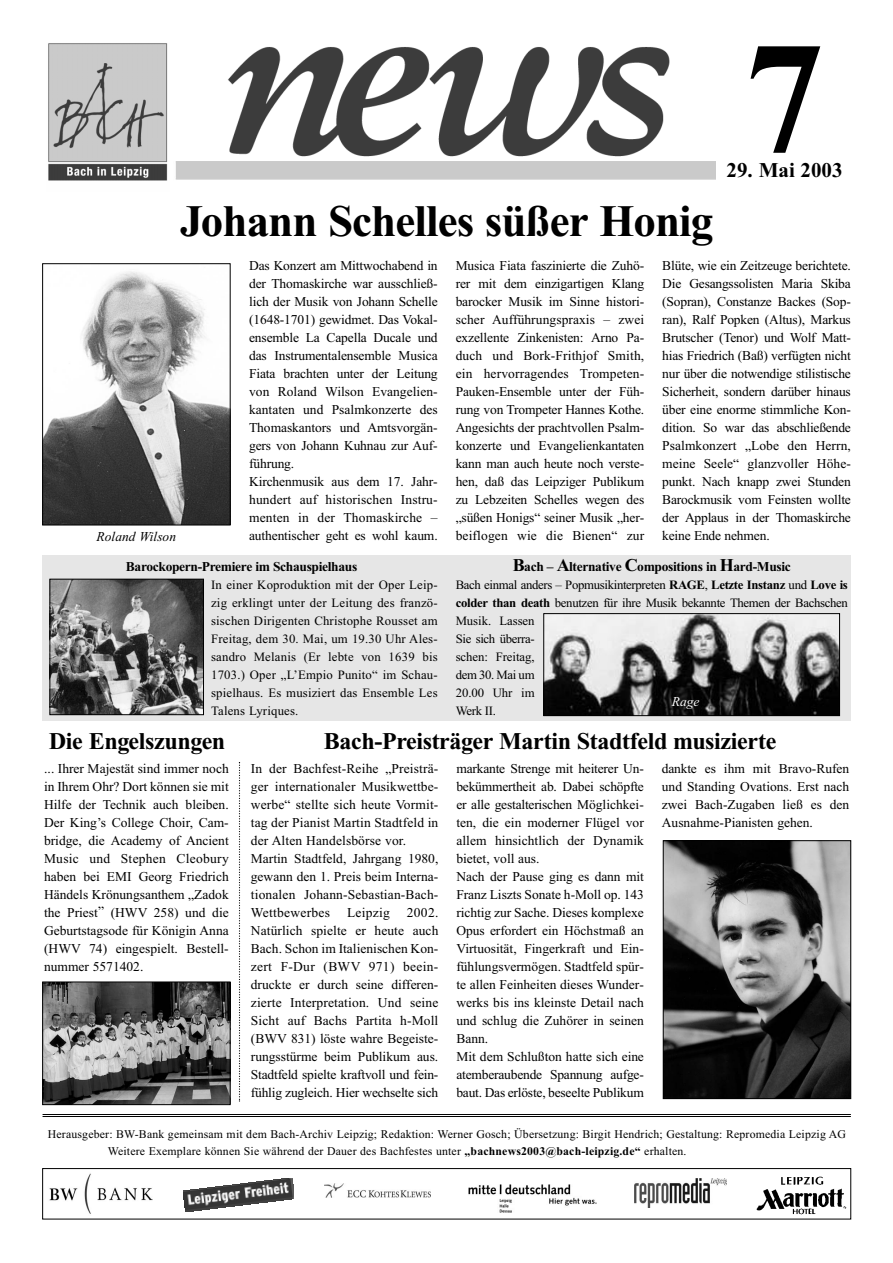
<style>
.page{position:relative;width:893px;height:1263px;background:#fff}
.page>*{position:absolute;margin:0;border:0;box-sizing:border-box;transform-origin:0 0}
.t1{font:700 157.5px "Times New Roman";color:#000}
.t2{font:700 45px "Times New Roman";letter-spacing:-.02em;color:#000}
.t3{font:700 24px "Times New Roman";letter-spacing:-.015em;color:#000}
.t4{font:700 21px "Times New Roman";color:#000}
.t5{font:13.5px/18px "Times New Roman";color:#000;text-align:justify}
.t6{font:700 13.5px "Times New Roman";letter-spacing:-.025em;color:#000}
.t7{font:italic 13.5px "Times New Roman";color:#000}
.t8{font:13.5px "Times New Roman";letter-spacing:.02em;color:#000}
.t9{font:italic 13.5px "Times New Roman";color:#fff}
.t10{font:12.75px/18px "Times New Roman";letter-spacing:-.025em;color:#000;text-align:justify}
.t11{font:11.7px/16.5px "Times New Roman";letter-spacing:.015em;color:#000}
.s1{font-size:18px}
.s2{font-weight:700}
</style>
<div class="page">
<img style="left:45px;top:271px;width:183px;height:252px">
<div style="left:43px;top:264px;width:187px;height:261px;border:1px solid #000"></div>
<hr style="left:43px;top:1114px;width:807px;height:1px;background:#000">
<hr style="left:43px;top:1116px;width:807px;height:1px;background:#000">
<svg style="left:239px;top:762px;width:1px;height:340px"></svg>
<img style="left:48px;top:43px;width:120px;height:138px">
<img style="left:228px;top:47px;width:442px;height:110px">
<img style="left:752px;top:1176px;width:98px;height:44px">
<img style="left:49px;top:1173px;width:104px;height:41px">
<img style="left:183px;top:1178px;width:111px;height:33px">
<img style="left:324px;top:1183px;width:106px;height:14px">
<img style="left:469px;top:1184px;width:128px;height:28px">
<img style="left:634px;top:1179px;width:92px;height:29px">
<div style="left:43px;top:1168px;width:807px;height:51px;border:1px solid #000"></div>
<div style="left:43px;top:555px;width:807px;height:166px;background:#e6e6e6"></div>
<img style="left:665px;top:843px;width:183px;height:254px">
<div style="left:663px;top:841px;width:187px;height:258px;border:1px solid #000"></div>
<img style="left:545px;top:616px;width:292px;height:98px">
<div style="left:543px;top:614px;width:296px;height:102px;border:1px solid #000"></div>
<img style="left:52px;top:581px;width:149px;height:132px">
<div style="left:50px;top:579px;width:153px;height:136px;border:1px solid #000"></div>
<img style="left:45px;top:984px;width:183px;height:119px">
<div style="left:43px;top:982px;width:187px;height:123px;border:1px solid #000"></div>
<h1 class="t1" style="left:745px;top:47px;width:80px">7</h1>
<h2 class="t2" style="left:180px;top:205px;width:535px">Johann Schelles süßer Honig</h2>
<h3 class="t4" style="left:726px;top:163px;width:117px">29. Mai 2003</h3>
<p class="t7" style="left:97px;top:532px;width:81px">Roland Wilson</p>
<p class="t5" style="left:249px;top:258px;width:190px;text-align:left">Das Konzert am Mittwochabend in der Thomaskirche war ausschließ&shy;lich der Musik von Johann Schelle (1648-1701) gewidmet. Das Vokal&shy;ensemble La Capella Ducale und das Instrumentalensemble Musica<br>Fiata brachten unter der Leitung von Roland Wilson Evangelien&shy;kantaten und Psalmkonzerte des<br>Thomaskantors und Amtsvorgän&shy;gers von Johann Kuhnau zur Auf&shy;führung.<br>Kirchenmusik aus dem 17. Jahr&shy;hundert auf historischen Instru&shy;menten in der Thomaskirche – authentischer geht es wohl kaum.</p>
<p class="t5" style="left:455px;top:258px;width:190px">Musica Fiata faszinierte die Zuhö&shy;rer mit dem einzigartigen Klang barocker Musik im Sinne histori&shy;scher Aufführungspraxis – zwei exzellente Zinkenisten: Arno Pa&shy;duch und Bork-Frithjof Smith, ein hervorragendes Trompeten-Pauken-Ensemble unter der Füh&shy;rung von Trompeter Hannes Kothe.<br>Angesichts der prachtvollen Psalm&shy;konzerte und Evangelienkantaten kann man auch heute noch verste&shy;hen, daß das Leipziger Publikum zu Lebzeiten Schelles wegen des „süßen Honigs“ seiner Musik „her&shy;beiflogen wie die Bienen“ zur</p>
<p class="t5" style="left:662px;top:258px;width:190px">Blüte, wie ein Zeitzeuge berichtete.<br>Die Gesangssolisten Maria Skiba (Sopran), Constanze Backes (Sop&shy;ran), Ralf Popken (Altus), Markus Brutscher (Tenor) und Wolf Matt&shy;hias Friedrich (Baß) verfügten nicht nur über die notwendige stilistische Sicherheit, sondern darüber hinaus über eine enorme stimmliche Kon&shy;dition. So war das abschließende Psalmkonzert „Lobe den Herrn, meine Seele“ glanzvoller Höhe&shy;punkt. Nach knapp zwei Stunden Barockmusik vom Feinsten wollte der Applaus in der Thomaskirche keine Ende nehmen.</p>
<p class="t6" style="left:126px;top:562px;width:233px">Barockopern-Premiere im Schauspielhaus</p>
<p class="t10" style="left:211px;top:577px;width:228px">In einer Koproduktion mit der Oper Leip&shy;zig erklingt unter der Leitung des franzö&shy;sischen Dirigenten Christophe Rousset am Freitag, dem 30. Mai, um 19.30 Uhr Ales&shy;sandro Melanis (Er lebte von 1639 bis 1703.) Oper „L’Empio Punito“ im Schau&shy;spielhaus. Es musiziert das Ensemble Les Talens Lyriques.</p>
<p class="t6" style="left:512px;top:562px;width:280px"><span class="s1">B</span>ach – <span class="s1">A</span>lternative <span class="s1">C</span>ompositions in <span class="s1">H</span>ard-Music</p>
<p class="t10" style="left:455px;top:577px;width:393px;text-align:left">Bach einmal anders – Popmusikinterpreten <span class="s2">RAGE</span>, <span class="s2">Letzte Instanz</span> und <span class="s2">Love is colder than death</span> benutzen für ihre Musik bekannte Themen der Bachschen<br>Musik. Lassen<br>Sie sich überra-<br>schen: Freitag,<br>dem 30. Mai um<br>20.00 Uhr im<br>Werk II.</p>
<p class="t9" style="left:671px;top:696px;width:29px">Rage</p>
<h3 class="t3" style="left:49px;top:733px;width:178px">Die Engelszungen</h3>
<p class="t5" style="left:44px;top:761px;width:186px">... Ihrer Majestät sind immer noch in Ihrem Ohr? Dort können sie mit Hilfe der Technik auch bleiben.<br>Der King’s College Choir, Cam&shy;bridge, die Academy of Ancient Music und Stephen Cleobury haben bei EMI Georg Friedrich Händels Krönungsanthem „Zadok the Priest” (HWV 258) und die Geburtstagsode für Königin Anna (HWV 74) eingespielt. Bestell&shy;nummer 5571402.</p>
<h3 class="t3" style="left:324px;top:733px;width:454px">Bach-Preisträger Martin Stadtfeld musizierte</h3>
<p class="t5" style="left:251px;top:761px;width:189px;text-align:left">In der Bachfest-Reihe „Preisträ&shy;ger internationaler Musikwettbe&shy;werbe“ stellte sich heute Vormit&shy;tag der Pianist Martin Stadtfeld in der Alten Handelsbörse vor.<br>Martin Stadtfeld, Jahrgang 1980, gewann den 1. Preis beim Interna&shy;tionalen Johann-Sebastian-Bach-<br>Wettbewerbes</p>
<p class="t8" style="left:347px;top:908px;width:44px">Leipzig</p>
<p class="t5" style="left:251px;top:905px;width:189px;text-indent:156px">2002.<br>Natürlich spielte er heute auch Bach. Schon im Italienischen Kon&shy;zert F-Dur (BWV 971) beein&shy;druckte er durch seine differen&shy;zierte Interpretation. Und seine Sicht auf Bachs Partita h-Moll (BWV 831) löste wahre Begeiste&shy;rungsstürme beim Publikum aus.<br>Stadtfeld spielte kraftvoll und fein&shy;fühlig zugleich. Hier wechselte sich</p>
<p class="t5" style="left:456px;top:761px;width:189px;text-align:left">markante Strenge mit heiterer Un&shy;bekümmertheit ab. Dabei schöpfte er alle gestalterischen Möglichkei&shy;ten, die ein moderner Flügel vor allem hinsichtlich der Dynamik bietet, voll aus.<br>Nach der Pause ging es dann mit<br>Franz Liszts Sonate h-Moll op. 143 richtig zur Sache. Dieses komplexe<br>Opus erfordert ein Höchstmaß an<br>Virtuosität, Fingerkraft und Ein&shy;fühlungsvermögen. Stadtfeld spür&shy;te allen Feinheiten dieses Wunder&shy;werks bis ins kleinste Detail nach und schlug die Zuhörer in seinen<br>Bann.<br>Mit dem Schlußton hatte sich eine atemberaubende Spannung aufge&shy;baut. Das erlöste, beseelte Publikum</p>
<p class="t5" style="left:662px;top:761px;width:189px">dankte es ihm mit Bravo-Rufen und Standing Ovations. Erst nach zwei Bach-Zugaben ließ es den Ausnahme-Pianisten gehen.</p>
<p class="t11" style="left:108px;top:1127px;width:739px;text-indent:-60px">Herausgeber: BW-Bank gemeinsam mit dem Bach-Archiv Leipzig; Redaktion: Werner Gosch; Übersetzung: Birgit Hendrich; Gestaltung: Repromedia Leipzig AG<br>Weitere Exemplare können Sie während der Dauer des Bachfestes unter <span class="s2">„bachnews2003@bach-leipzig.de“</span> erhalten.</p>
</div>
